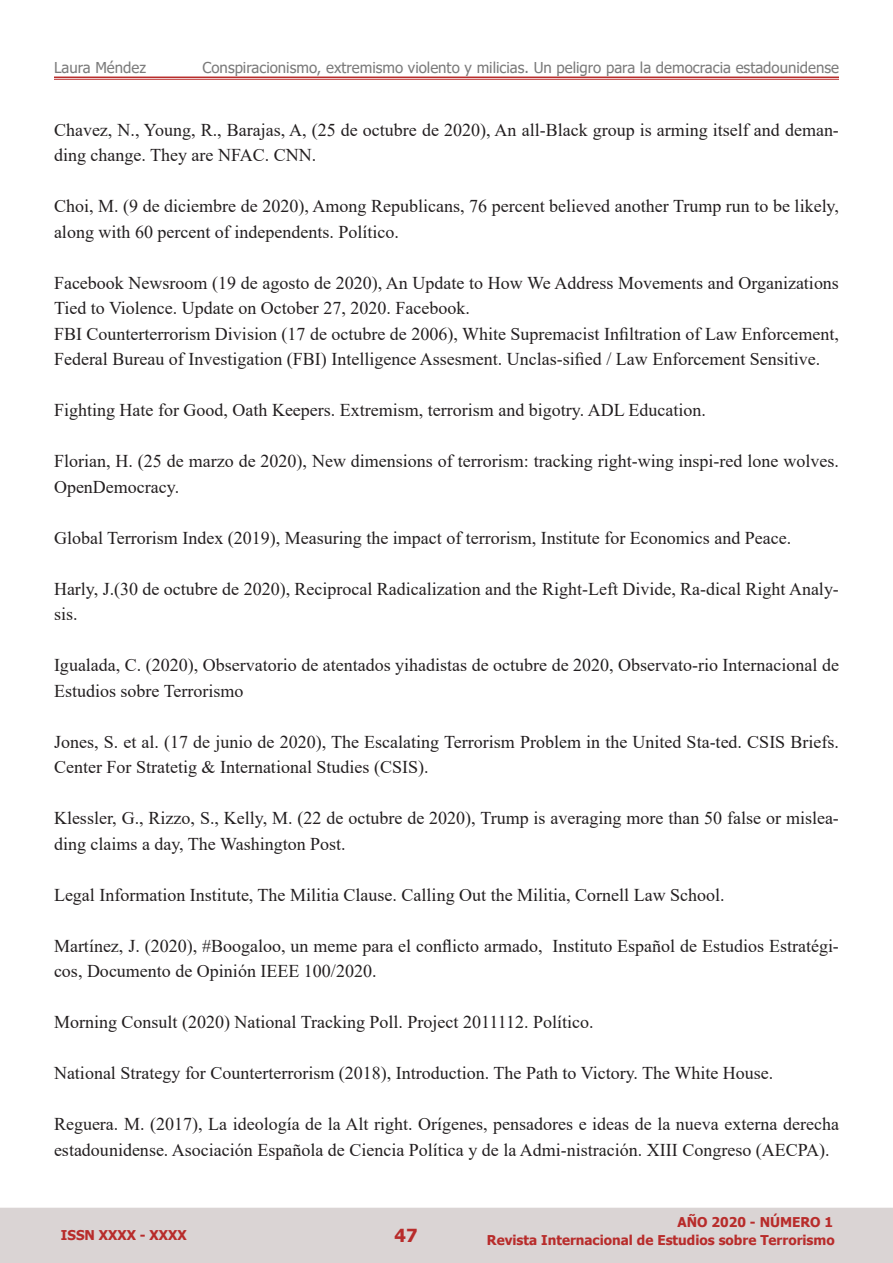
<style>
.page{position:relative;width:893px;height:1263px;background:#fff}
.page>*{position:absolute;margin:0;border:0;box-sizing:border-box;transform-origin:0 0}
.t1{font:18px/25.5px "Times New Roman";color:#231f20}
.t2{font:700 18px "Tahoma";color:#b82c2b}
.t3{font:15px "Tahoma";color:#7b7b7b}
.t4{font:700 13.5px "Tahoma";color:#b82c2b}
</style>
<div class="page">
<div style="left:0;top:1208px;width:893px;height:55px;background:#dad4d4"></div>
<hr style="left:54px;top:77px;width:785px;height:1px;background:#b82c2b">
<hr style="left:54px;top:79px;width:785px;height:1px;background:#b82c2b">
<p class="t3" style="left:54px;top:58px;width:94px">Laura Méndez</p>
<p class="t3" style="left:202px;top:58px;width:638px">Conspiracionismo, extremismo violento y milicias. Un peligro para la democracia estadounidense</p>
<p class="t1" style="left:54px;top:116px;width:786px">Chavez, N., Young, R., Barajas, A, (25 de octubre de 2020), An all-Black group is arming itself and deman&shy;ding change. They are NFAC. CNN.</p>
<p class="t1" style="left:54px;top:193px;width:786px">Choi, M. (9 de diciembre de 2020), Among Republicans, 76 percent believed another Trump run to be likely, along with 60 percent of independents. Político.</p>
<p class="t1" style="left:54px;top:269px;width:786px">Facebook Newsroom (19 de agosto de 2020), An Update to How We Address Movements and Organizations<br>Tied to Violence. Update on October 27, 2020. Facebook.</p>
<p class="t1" style="left:54px;top:320px;width:786px">FBI Counterterrorism Division (17 de octubre de 2006), White Supremacist Infiltration of Law Enforcement,<br>Federal Bureau of Investigation (FBI) Intelligence Assesment. Unclas-sified / Law Enforcement Sensitive.</p>
<p class="t1" style="left:54px;top:397px;width:654px">Fighting Hate for Good, Oath Keepers. Extremism, terrorism and bigotry. ADL Education.</p>
<p class="t1" style="left:54px;top:448px;width:786px">Florian, H. (25 de marzo de 2020), New dimensions of terrorism: tracking right-wing inspi-red lone wolves.<br>OpenDemocracy.</p>
<p class="t1" style="left:54px;top:524px;width:739px">Global Terrorism Index (2019), Measuring the impact of terrorism, Institute for Economics and Peace.</p>
<p class="t1" style="left:54px;top:575px;width:786px">Harly, J.(30 de octubre de 2020), Reciprocal Radicalization and the Right-Left Divide, Ra-dical Right Analy&shy;sis.</p>
<p class="t1" style="left:54px;top:652px;width:786px">Igualada, C. (2020), Observatorio de atentados yihadistas de octubre de 2020, Observato-rio Internacional de<br>Estudios sobre Terrorismo</p>
<p class="t1" style="left:54px;top:728px;width:786px">Jones, S. et al. (17 de junio de 2020), The Escalating Terrorism Problem in the United Sta-ted. CSIS Briefs.<br>Center For Stratetig &amp; International Studies (CSIS).</p>
<p class="t1" style="left:54px;top:805px;width:786px">Klessler, G., Rizzo, S., Kelly, M. (22 de octubre de 2020), Trump is averaging more than 50 false or mislea&shy;ding claims a day, The Washington Post.</p>
<p class="t1" style="left:54px;top:881px;width:672px">Legal Information Institute, The Militia Clause. Calling Out the Militia, Cornell Law School.</p>
<p class="t1" style="left:54px;top:932px;width:786px">Martínez, J. (2020), #Boogaloo, un meme para el conflicto armado, Instituto Español de Estudios Estratégi&shy;cos, Documento de Opinión IEEE 100/2020.</p>
<p class="t1" style="left:54px;top:1009px;width:541px">Morning Consult (2020) National Tracking Poll. Project 2011112. Político.</p>
<p class="t1" style="left:54px;top:1060px;width:721px">National Strategy for Counterterrorism (2018), Introduction. The Path to Victory. The White House.</p>
<p class="t1" style="left:54px;top:1111px;width:786px">Reguera. M. (2017), La ideología de la Alt right. Orígenes, pensadores e ideas de la nueva externa derecha estadounidense. Asociación Española de Ciencia Política y de la Admi-nistración. XIII Congreso (AECPA).</p>
<p class="t4" style="left:61px;top:1225px;width:127px">ISSN XXXX - XXXX</p>
<p class="t2" style="left:395px;top:1222px;width:24px">47</p>
<p class="t4" style="left:677px;top:1212px;width:157px">AÑO 2020 - NÚMERO 1</p>
<p class="t4" style="left:487px;top:1231px;width:349px">Revista Internacional de Estudios sobre Terrorismo</p>
</div>
